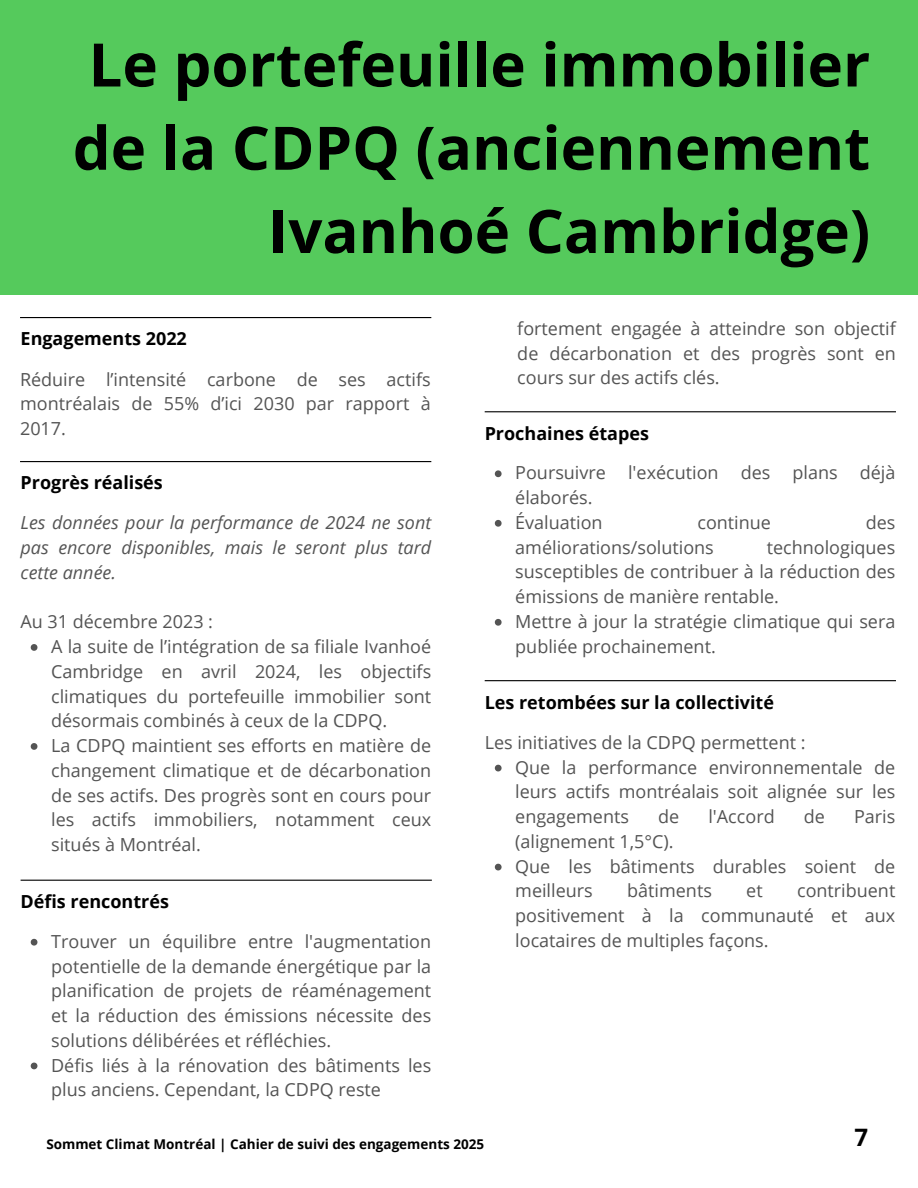
<style>
.page{position:relative;width:918px;height:1188px;background:#fff}
.page>*{position:absolute;margin:0;border:0;box-sizing:border-box;transform-origin:0 0}
.t1{font:700 60px/83.2px "Open Sans";color:#000;text-align:right}
.t2{font:700 24px "Open Sans";color:#000}
.t3{font:18px/24.8px "Open Sans";color:#545454;text-align:justify}
.t4{font:italic 18px/24.8px "Open Sans";color:#545454;text-align:justify}
.t5{font:700 18px "Open Sans";color:#000}
.t6{font:700 13.5px "Open Sans";color:#000}
</style>
<div class="page">
<div style="left:0;top:0;width:918px;height:295px;background:#55ca5c"></div>
<hr style="left:20px;top:317px;width:411px;height:1px;background:#000">
<hr style="left:485px;top:411px;width:411px;height:1px;background:#000">
<hr style="left:20px;top:461px;width:411px;height:1px;background:#000">
<hr style="left:485px;top:680px;width:411px;height:1px;background:#000">
<svg style="left:31px;top:644px;width:6px;height:7px"></svg>
<svg style="left:31px;top:743px;width:6px;height:7px"></svg>
<svg style="left:495px;top:470px;width:7px;height:7px"></svg>
<svg style="left:495px;top:520px;width:7px;height:7px"></svg>
<svg style="left:495px;top:619px;width:7px;height:7px"></svg>
<svg style="left:495px;top:765px;width:7px;height:6px"></svg>
<svg style="left:495px;top:864px;width:7px;height:6px"></svg>
<hr style="left:21px;top:880px;width:411px;height:1px;background:#000">
<svg style="left:31px;top:939px;width:6px;height:7px"></svg>
<svg style="left:31px;top:1063px;width:6px;height:6px"></svg>
<h1 class="t1" style="left:73px;top:22px;width:799px">Le portefeuille immobilier de la CDPQ (anciennement<br>Ivanhoé Cambridge)</h1>
<p class="t5" style="left:21px;top:326px;width:168px">Engagements 2022</p>
<h2 class="t3" style="left:20px;top:366px;width:412px">Réduire l’intensité carbone de ses actifs montréalais de 55% d’ici 2030 par rapport à 2017.</h2>
<h2 class="t5" style="left:21px;top:470px;width:144px">Progrès réalisés</h2>
<p class="t4" style="left:21px;top:510px;width:412px">Les données pour la performance de 2024 ne sont pas encore disponibles, mais le seront plus tard cette année.</p>
<p class="t3" style="left:21px;top:609px;width:194px">Au 31 décembre 2023 :</p>
<p class="t3" style="left:51px;top:634px;width:382px">A la suite de l’intégration de sa filiale Ivanhoé Cambridge en avril 2024, les objectifs climatiques du portefeuille immobilier sont désormais combinés à ceux de la CDPQ.</p>
<p class="t3" style="left:51px;top:733px;width:382px">La CDPQ maintient ses efforts en matière de changement climatique et de décarbonation de ses actifs. Des progrès sont en cours pour les actifs immobiliers, notamment ceux situés à Montréal.</p>
<h3 class="t5" style="left:21px;top:889px;width:150px">Défis rencontrés</h3>
<p class="t3" style="left:51px;top:928px;width:382px">Trouver un équilibre entre l'augmentation potentielle de la demande énergétique par la planification de projets de réaménagement et la réduction des émissions nécessite des solutions délibérées et réfléchies.</p>
<p class="t3" style="left:51px;top:1052px;width:382px">Défis liés à la rénovation des bâtiments les plus anciens. Cependant, la CDPQ reste</p>
<p class="t3" style="left:517px;top:316px;width:380px">fortement engagée à atteindre son objectif de décarbonation et des progrès sont en cours sur des actifs clés.</p>
<h3 class="t5" style="left:485px;top:420px;width:166px">Prochaines étapes</h3>
<h3 class="t3" style="left:515px;top:460px;width:382px">Poursuivre l'exécution des plans déjà élaborés.</h3>
<h3 class="t3" style="left:515px;top:510px;width:89px">Évaluation</h3>
<h3 class="t3" style="left:697px;top:510px;width:75px">continue</h3>
<h3 class="t3" style="left:866px;top:510px;width:31px">des</h3>
<h3 class="t3" style="left:515px;top:534px;width:200px">améliorations/solutions</h3>
<h3 class="t3" style="left:515px;top:534px;width:382px;text-indent:252px">technologiques susceptibles de contribuer à la réduction des émissions de manière rentable.</h3>
<p class="t3" style="left:515px;top:609px;width:382px">Mettre à jour la stratégie climatique qui sera publiée prochainement.</p>
<h3 class="t5" style="left:485px;top:689px;width:291px">Les retombées sur la collectivité</h3>
<p class="t3" style="left:485px;top:730px;width:322px">Les initiatives de la CDPQ permettent :</p>
<p class="t3" style="left:515px;top:754px;width:382px">Que la performance environnementale de leurs actifs montréalais soit alignée sur les engagements</p>
<p class="t3" style="left:658px;top:804px;width:23px">de</p>
<p class="t3" style="left:708px;top:804px;width:68px">l'Accord</p>
<p class="t3" style="left:804px;top:804px;width:23px">de</p>
<p class="t3" style="left:854px;top:804px;width:43px">Paris</p>
<p class="t3" style="left:515px;top:829px;width:160px">(alignement 1,5°C).</p>
<h2 class="t3" style="left:515px;top:853px;width:382px">Que les bâtiments durables soient de meilleurs</h2>
<h2 class="t3" style="left:627px;top:878px;width:86px">bâtiments</h2>
<h2 class="t3" style="left:746px;top:878px;width:18px">et</h2>
<h2 class="t3" style="left:515px;top:878px;width:382px;text-indent:282px">contribuent positivement à la communauté et aux locataires de multiples façons.</h2>
<p class="t6" style="left:46px;top:1134px;width:439px">Sommet Climat Montréal | Cahier de suivi des engagements 2025</p>
<h2 class="t2" style="left:854px;top:1121px;width:15px">7</h2>
</div>
